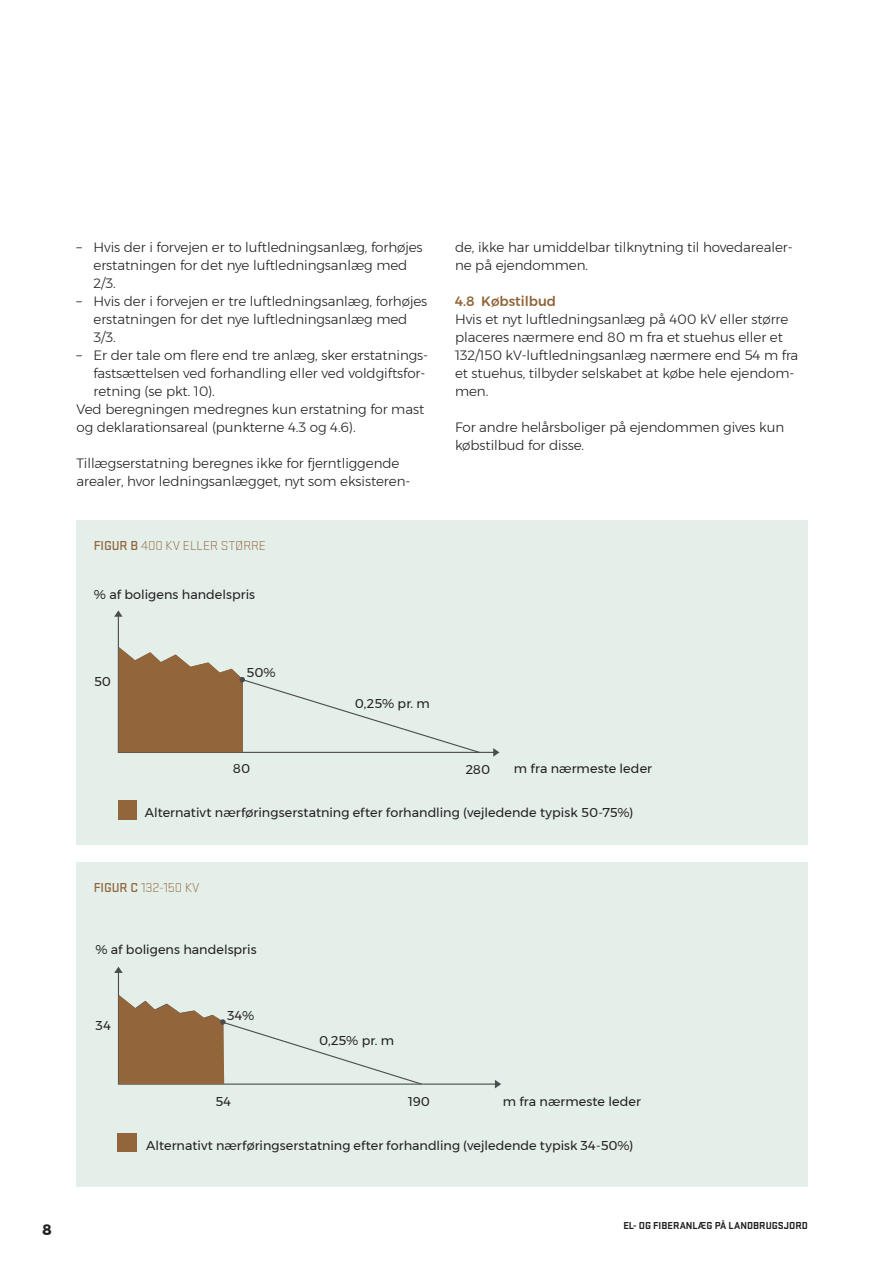
<style>
.page{position:relative;width:893px;height:1263px;background:#fff}
.page>*{position:absolute;margin:0;border:0;box-sizing:border-box;transform-origin:0 0}
.t1{font:700 15px "Montserrat";color:#231f20}
.t2{font:300 13.5px/18px "Montserrat";letter-spacing:-.005em;color:#231f20}
.t3{font:300 13.5px "Stratum 1";letter-spacing:-.005em;color:#92653b}
.t4{font:500 13.5px "Montserrat";color:#92653b}
.t5{font:12.75px "Montserrat";letter-spacing:.005em;color:#231f20}
.t6{font:700 10.5px "Stratum 1";color:#231f20}
.s1{font-weight:500}
</style>
<div class="page">
<div style="left:77px;top:520px;width:731px;height:324px;background:#e4efea"></div>
<div style="left:77px;top:862px;width:731px;height:324px;background:#e4efea"></div>
<svg style="left:493px;top:748px;width:6px;height:9px"></svg>
<hr style="left:118px;top:613px;width:1px;height:140px;background:#4b4c4d">
<hr style="left:119px;top:752px;width:376px;height:1px;background:#4b4c4d">
<svg style="left:114px;top:610px;width:9px;height:7px"></svg>
<div style="left:118px;top:801px;width:19px;height:19px;background:#92653b"></div>
<hr style="left:118px;top:970px;width:1px;height:115px;background:#4b4c4d">
<hr style="left:119px;top:1083px;width:376px;height:2px;background:#4b4c4d">
<svg style="left:114px;top:967px;width:9px;height:6px"></svg>
<svg style="left:495px;top:1080px;width:6px;height:8px"></svg>
<div style="left:118px;top:1133px;width:19px;height:19px;background:#92653b"></div>
<svg style="left:117px;top:646px;width:364px;height:107px"></svg>
<svg style="left:117px;top:994px;width:306px;height:91px"></svg>
<p class="t2" style="left:94px;top:238px;width:331px;text-indent:-17px">– Hvis der i forvejen er to luftledningsanlæg, forhøjes erstatningen for det nye luftledningsanlæg med<br>2/3.</p>
<p class="t2" style="left:94px;top:292px;width:335px;text-indent:-17px">– Hvis der i forvejen er tre luftledningsanlæg, forhøjes erstatningen for det nye luftledningsanlæg med<br>3/3.</p>
<p class="t2" style="left:77px;top:346px;width:353px">– Er der tale om flere end tre anlæg, sker erstatnings-</p>
<p class="t2" style="left:94px;top:364px;width:333px">fastsættelsen ved forhandling eller ved voldgiftsfor-</p>
<p class="t2" style="left:94px;top:382px;width:123px">retning (se pkt. 10).</p>
<p class="t2" style="left:77px;top:400px;width:349px">Ved beregningen medregnes kun erstatning for mast</p>
<p class="t2" style="left:77px;top:418px;width:281px">og deklarationsareal (punkterne 4.3 og 4.6).</p>
<p class="t2" style="left:77px;top:454px;width:335px">Tillægserstatning beregnes ikke for fjerntliggende arealer, hvor ledningsanlægget, nyt som eksisteren-</p>
<p class="t3" style="left:94px;top:538px;width:174px"><span class="s1">FIGUR B</span> 400 KV ELLER STØRRE</p>
<p class="t5" style="left:94px;top:585px;width:163px">% af boligens handelspris</p>
<p class="t2" style="left:455px;top:238px;width:339px">de, ikke har umiddelbar tilknytning til hovedarealer&shy;ne på ejendommen.</p>
<p class="t4" style="left:455px;top:291px;width:103px">4.8 Købstilbud</p>
<p class="t2" style="left:455px;top:310px;width:345px">Hvis et nyt luftledningsanlæg på 400 kV eller større placeres nærmere end 80 m fra et stuehus eller et 132/150 kV-luftledningsanlæg nærmere end 54 m fra et stuehus, tilbyder selskabet at købe hele ejendom&shy;men.</p>
<p class="t2" style="left:455px;top:418px;width:331px">For andre helårsboliger på ejendommen gives kun købstilbud for disse.</p>
<p class="t5" style="left:94px;top:672px;width:18px">50</p>
<p class="t5" style="left:247px;top:663px;width:31px">50%</p>
<p class="t5" style="left:355px;top:693px;width:77px">0,25% pr. m</p>
<p class="t5" style="left:514px;top:759px;width:140px">m fra nærmeste leder</p>
<p class="t5" style="left:233px;top:759px;width:19px">80</p>
<p class="t5" style="left:466px;top:760px;width:26px">280</p>
<p class="t5" style="left:145px;top:803px;width:490px">Alternativt nærføringserstatning efter forhandling (vejledende typisk 50-75%)</p>
<p class="t3" style="left:94px;top:880px;width:107px"><span class="s1">FIGUR C</span> 132-150 KV</p>
<p class="t5" style="left:95px;top:940px;width:163px">% af boligens handelspris</p>
<p class="t5" style="left:96px;top:1015px;width:17px">34</p>
<p class="t5" style="left:227px;top:1006px;width:29px">34%</p>
<p class="t5" style="left:319px;top:1031px;width:77px">0,25% pr. m</p>
<p class="t5" style="left:216px;top:1092px;width:17px">54</p>
<p class="t5" style="left:503px;top:1092px;width:140px">m fra nærmeste leder</p>
<p class="t5" style="left:146px;top:1136px;width:489px">Alternativt nærføringserstatning efter forhandling (vejledende typisk 34-50%)</p>
<p class="t5" style="left:408px;top:1092px;width:23px">190</p>
<p class="t1" style="left:43px;top:1217px;width:11px">8</p>
<p class="t6" style="left:623px;top:1219px;width:186px">EL- OG FIBERANLÆG PÅ LANDBRUGSJORD</p>
</div>
